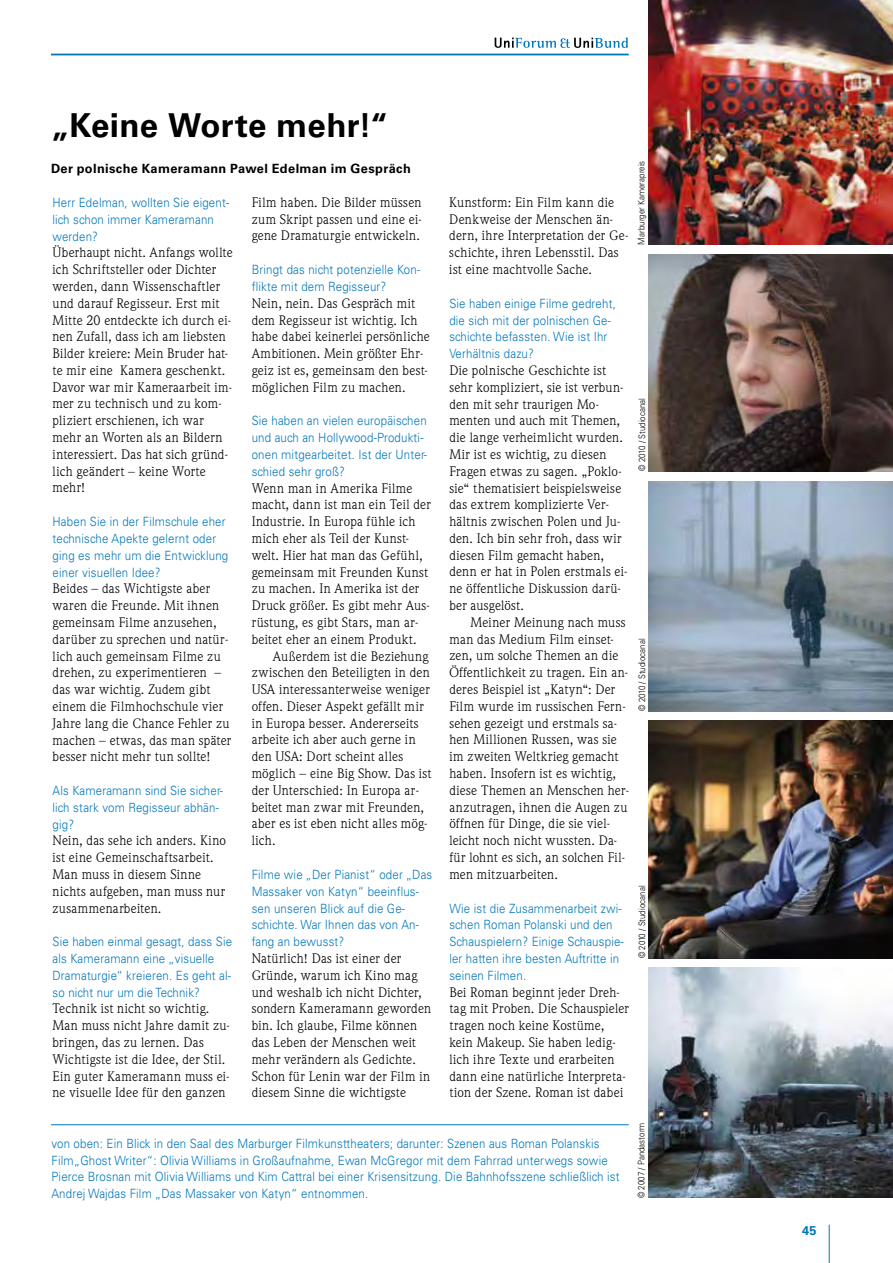
<style>
.page{position:relative;width:893px;height:1263px;background:#fff}
.page>*{position:absolute;margin:0;border:0;box-sizing:border-box;transform-origin:0 0}
.t1{font:700 33px "Univers LT Std";letter-spacing:.005em;color:#000}
.t2{font:13.5px/16.8px "Weidemann Std";letter-spacing:.02em;color:#000}
.t3{font:300 12.75px/16.8px "Univers LT Std";letter-spacing:.015em;color:#0076b9;scale:.9 1}
.t4{font:700 12.75px "Univers LT Std";letter-spacing:.03em;color:#000}
.t5{font:700 12.75px "Univers LT Std";color:#0076b9}
.t6{font:300 9px "Univers LT Std";letter-spacing:.005em;color:#000;scale:.88 1}
</style>
<div class="page">
<hr style="left:829px;top:1225px;width:1px;height:38px;background:#0076b9">
<svg style="left:495px;top:38px;width:133px;height:10px"></svg>
<hr style="left:51px;top:54px;width:578px;height:1px;background:#0076b9">
<img style="left:649px;top:0;width:244px;height:244px">
<img style="left:649px;top:968px;width:244px;height:230px">
<img style="left:649px;top:254px;width:244px;height:218px">
<img style="left:649px;top:721px;width:244px;height:237px">
<img style="left:649px;top:481px;width:244px;height:230px">
<hr style="left:51px;top:1124px;width:578px;height:1px;background:#0076b9">
<p class="t1" style="left:51px;top:106px;width:339px">„Keine Worte mehr!“</p>
<p class="t4" style="left:51px;top:161px;width:361px">Der polnische Kameramann Pawel Edelman im Gespräch</p>
<p class="t3" style="left:53px;top:194px;width:198px">Herr Edelman, wollten Sie eigent&shy;lich schon immer Kameramann werden?</p>
<p class="t2" style="left:53px;top:244px;width:182px">Überhaupt nicht. Anfangs wollte ich Schriftsteller oder Dichter werden, dann Wissenschaftler und darauf Regisseur. Erst mit<br>Mitte 20 entdeckte ich durch ei&shy;nen Zufall, dass ich am liebsten<br>Bilder kreiere: Mein Bruder hat&shy;te mir eine Kamera geschenkt.<br>Davor war mir Kameraarbeit im&shy;mer zu technisch und zu kom&shy;pliziert erschienen, ich war mehr an Worten als an Bildern interessiert. Das hat sich gründ&shy;lich geändert – keine Worte mehr!</p>
<p class="t3" style="left:53px;top:513px;width:197px">Haben Sie in der Filmschule eher technische Apekte gelernt oder ging es mehr um die Entwicklung einer visuellen Idee?</p>
<p class="t2" style="left:53px;top:580px;width:180px">Beides – das Wichtigste aber waren die Freunde. Mit ihnen gemeinsam Filme anzusehen, darüber zu sprechen und natür&shy;lich auch gemeinsam Filme zu drehen, zu experimentieren – das war wichtig. Zudem gibt einem die Filmhochschule vier<br>Jahre lang die Chance Fehler zu machen – etwas, das man später besser nicht mehr tun sollte!</p>
<p class="t3" style="left:53px;top:782px;width:191px">Als Kameramann sind Sie sicher&shy;lich stark vom Regisseur abhän&shy;gig?</p>
<p class="t2" style="left:53px;top:832px;width:175px">Nein, das sehe ich anders. Kino ist eine Gemeinschaftsarbeit.<br>Man muss in diesem Sinne nichts aufgeben, man muss nur zusammenarbeiten.</p>
<p class="t3" style="left:53px;top:933px;width:201px">Sie haben einmal gesagt, dass Sie als Kameramann eine „visuelle<br>Dramaturgie“ kreieren. Es geht al&shy;so nicht nur um die Technik?</p>
<p class="t2" style="left:53px;top:1000px;width:179px">Technik ist nicht so wichtig.<br>Man muss nicht Jahre damit zu&shy;bringen, das zu lernen. Das<br>Wichtigste ist die Idee, der Stil.<br>Ein guter Kameramann muss ei&shy;ne visuelle Idee für den ganzen</p>
<p class="t2" style="left:252px;top:194px;width:171px;text-align:justify">Film haben. Die Bilder müssen zum Skript passen und eine ei&shy;gene Dramaturgie entwickeln.</p>
<p class="t3" style="left:252px;top:261px;width:189px">Bringt das nicht potenzielle Kon&shy;flikte mit dem Regisseur?</p>
<p class="t2" style="left:252px;top:295px;width:180px">Nein, nein. Das Gespräch mit dem Regisseur ist wichtig. Ich habe dabei keinerlei persönliche<br>Ambitionen. Mein größter Ehr&shy;geiz ist es, gemeinsam den best&shy;möglichen Film zu machen.</p>
<p class="t3" style="left:252px;top:412px;width:196px">Sie haben an vielen europäischen und auch an Hollywood-Produkti&shy;onen mitgearbeitet. Ist der Unter&shy;schied sehr groß?</p>
<p class="t2" style="left:252px;top:479px;width:162px">Wenn man in Amerika Filme</p>
<p class="t2" style="left:252px;top:496px;width:181px">macht, dann ist man ein Teil der</p>
<p class="t2" style="left:252px;top:513px;width:165px">Industrie. In Europa fühle ich</p>
<p class="t2" style="left:252px;top:530px;width:159px">mich eher als Teil der Kunst-</p>
<p class="t2" style="left:252px;top:547px;width:172px">welt. Hier hat man das Gefühl,</p>
<p class="t2" style="left:252px;top:563px;width:178px">gemeinsam mit Freunden Kunst</p>
<p class="t2" style="left:252px;top:580px;width:169px">zu machen. In Amerika ist der</p>
<p class="t2" style="left:252px;top:597px;width:180px">Druck größer. Es gibt mehr Aus-</p>
<p class="t2" style="left:252px;top:614px;width:168px">rüstung, es gibt Stars, man ar-</p>
<p class="t2" style="left:252px;top:630px;width:167px">beitet eher an einem Produkt.</p>
<p class="t2" style="left:273px;top:647px;width:157px">Außerdem ist die Beziehung</p>
<p class="t2" style="left:252px;top:664px;width:180px">zwischen den Beteiligten in den</p>
<p class="t2" style="left:252px;top:681px;width:180px">USA interessanterweise weniger</p>
<p class="t2" style="left:252px;top:698px;width:174px">offen. Dieser Aspekt gefällt mir</p>
<p class="t2" style="left:252px;top:714px;width:169px">in Europa besser. Andererseits</p>
<p class="t2" style="left:252px;top:731px;width:166px">arbeite ich aber auch gerne in</p>
<p class="t2" style="left:252px;top:748px;width:153px">den USA: Dort scheint alles</p>
<p class="t2" style="left:252px;top:765px;width:181px">möglich – eine Big Show. Das ist</p>
<p class="t2" style="left:252px;top:782px;width:169px">der Unterschied: In Europa ar-</p>
<p class="t2" style="left:252px;top:798px;width:174px">beitet man zwar mit Freunden,</p>
<p class="t2" style="left:252px;top:815px;width:177px">aber es ist eben nicht alles mög-</p>
<p class="t2" style="left:252px;top:832px;width:25px">lich.</p>
<p class="t3" style="left:252px;top:866px;width:202px">Filme wie „Der Pianist“ oder „Das<br>Massaker von Katyn“ beeinflus&shy;sen unseren Blick auf die Ge&shy;schichte. War Ihnen das von An&shy;fang an bewusst?</p>
<p class="t2" style="left:252px;top:950px;width:181px">Natürlich! Das ist einer der<br>Gründe, warum ich Kino mag und weshalb ich nicht Dichter, sondern Kameramann geworden bin. Ich glaube, Filme können das Leben der Menschen weit mehr verändern als Gedichte.<br>Schon für Lenin war der Film in diesem Sinne die wichtigste</p>
<p class="t2" style="left:449px;top:194px;width:181px">Kunstform: Ein Film kann die<br>Denkweise der Menschen än&shy;dern, ihre Interpretation der Ge&shy;schichte, ihren Lebensstil. Das ist eine machtvolle Sache.</p>
<p class="t3" style="left:449px;top:295px;width:187px">Sie haben einige Filme gedreht, die sich mit der polnischen Ge&shy;schichte befassten. Wie ist Ihr<br>Verhältnis dazu?</p>
<p class="t2" style="left:449px;top:362px;width:158px">Die polnische Geschichte ist</p>
<p class="t2" style="left:449px;top:379px;width:176px">sehr kompliziert, sie ist verbun-</p>
<p class="t2" style="left:449px;top:395px;width:151px">den mit sehr traurigen Mo-</p>
<p class="t2" style="left:449px;top:412px;width:172px">menten und auch mit Themen,</p>
<p class="t2" style="left:449px;top:429px;width:175px">die lange verheimlicht wurden.</p>
<p class="t2" style="left:449px;top:446px;width:159px">Mir ist es wichtig, zu diesen</p>
<p class="t2" style="left:449px;top:462px;width:174px">Fragen etwas zu sagen. „Poklo-</p>
<p class="t2" style="left:449px;top:479px;width:174px">sie“ thematisiert beispielsweise</p>
<p class="t2" style="left:449px;top:496px;width:161px">das extrem komplizierte Ver-</p>
<p class="t2" style="left:449px;top:513px;width:172px">hältnis zwischen Polen und Ju-</p>
<p class="t2" style="left:449px;top:530px;width:174px">den. Ich bin sehr froh, dass wir</p>
<p class="t2" style="left:449px;top:546px;width:156px">diesen Film gemacht haben,</p>
<p class="t2" style="left:449px;top:563px;width:179px">denn er hat in Polen erstmals ei-</p>
<p class="t2" style="left:449px;top:580px;width:173px">ne öffentliche Diskussion darü-</p>
<p class="t2" style="left:449px;top:597px;width:76px">ber ausgelöst.</p>
<p class="t2" style="left:471px;top:614px;width:157px">Meiner Meinung nach muss</p>
<p class="t2" style="left:449px;top:630px;width:166px">man das Medium Film einset-</p>
<p class="t2" style="left:449px;top:647px;width:171px">zen, um solche Themen an die</p>
<p class="t2" style="left:449px;top:664px;width:180px">Öffentlichkeit zu tragen. Ein an-</p>
<p class="t2" style="left:449px;top:681px;width:168px">deres Beispiel ist „Katyn“: Der</p>
<p class="t2" style="left:449px;top:698px;width:178px">Film wurde im russischen Fern-</p>
<p class="t2" style="left:449px;top:714px;width:169px">sehen gezeigt und erstmals sa-</p>
<p class="t2" style="left:449px;top:731px;width:169px">hen Millionen Russen, was sie</p>
<p class="t2" style="left:449px;top:748px;width:171px">im zweiten Weltkrieg gemacht</p>
<p class="t2" style="left:449px;top:765px;width:168px">haben. Insofern ist es wichtig,</p>
<p class="t2" style="left:449px;top:782px;width:181px">diese Themen an Menschen her-</p>
<p class="t2" style="left:449px;top:798px;width:180px">anzutragen, ihnen die Augen zu</p>
<p class="t2" style="left:449px;top:815px;width:162px">öffnen für Dinge, die sie viel-</p>
<p class="t2" style="left:449px;top:832px;width:169px">leicht noch nicht wussten. Da-</p>
<p class="t2" style="left:449px;top:849px;width:177px">für lohnt es sich, an solchen Fil-</p>
<p class="t2" style="left:449px;top:866px;width:110px">men mitzuarbeiten.</p>
<p class="t3" style="left:449px;top:900px;width:195px">Wie ist die Zusammenarbeit zwi&shy;schen Roman Polanski und den<br>Schauspielern? Einige Schauspie&shy;ler hatten ihre besten Auftritte in seinen Filmen.</p>
<p class="t2" style="left:449px;top:983px;width:181px">Bei Roman beginnt jeder Dreh&shy;tag mit Proben. Die Schauspieler tragen noch keine Kostüme, kein Makeup. Sie haben ledig&shy;lich ihre Texte und erarbeiten dann eine natürliche Interpreta&shy;tion der Szene. Roman ist dabei</p>
<p class="t6" style="left:636px;top:244px;width:97px;rotate:-90deg">Marburger Kamerapreis</p>
<p class="t6" style="left:636px;top:471px;width:84px;rotate:-90deg">© 2010 / Studiocanal</p>
<p class="t6" style="left:636px;top:711px;width:84px;rotate:-90deg">© 2010 / Studiocanal</p>
<p class="t6" style="left:636px;top:958px;width:84px;rotate:-90deg">© 2010 / Studiocanal</p>
<p class="t3" style="left:51px;top:1135px;width:633px">von oben: Ein Blick in den Saal des Marburger Filmkunsttheaters; darunter: Szenen aus Roman Polanskis Film„Ghost Writer“: Olivia Williams in Großaufnahme, Ewan McGregor mit dem Fahrrad unterwegs sowie Pierce Brosnan mit Olivia Williams und Kim Cattral bei einer Krisensitzung. Die Bahnhofsszene schließlich ist Andrej Wajdas Film „Das Massaker von Katyn“ entnommen.</p>
<p class="t6" style="left:636px;top:1198px;width:87px;rotate:-90deg">© 2007 / Pandastorm</p>
<p class="t5" style="left:802px;top:1223px;width:16px">45</p>
</div>
